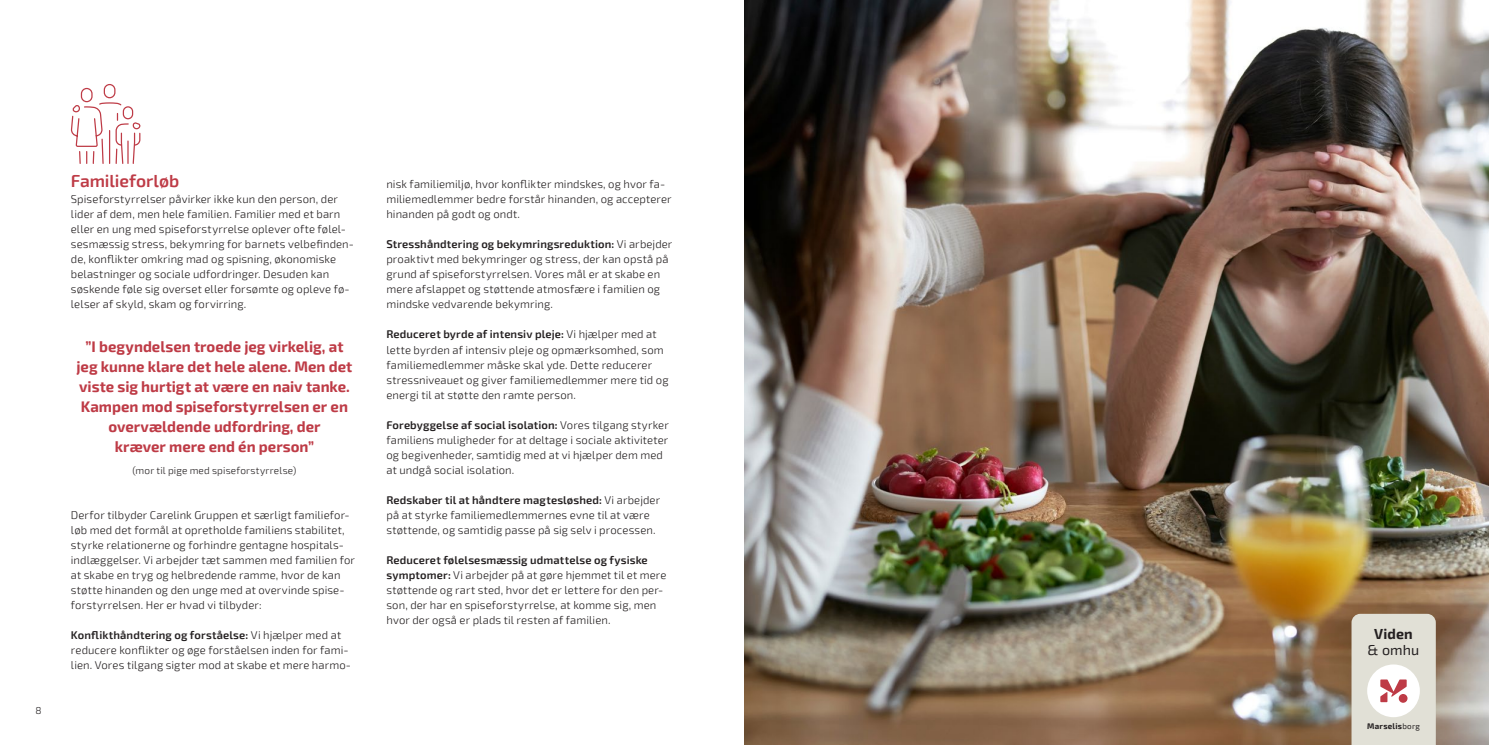
<style>
.page{position:relative;width:1489px;height:745px;background:#fff}
.page>*{position:absolute;margin:0;border:0;box-sizing:border-box;transform-origin:0 0}
.t1{font:600 17.5px "Exo 2";letter-spacing:-.005em;color:#be3b46}
.t2{font:700 15px/20px "Exo 2";color:#be3b46;text-align:center}
.t3{font:700 14.25px "Exo 2";letter-spacing:.01em;color:#231f20}
.t4{font:14.25px "Exo 2";color:#231f20}
.t5{font:300 11.25px/15px "Exo 2";letter-spacing:.01em;color:#231f20}
.t6{font:300 10px "Exo 2";letter-spacing:.02em;color:#231f20}
.t7{font:700 8px "Exo 2";letter-spacing:.035em;color:#231f20}
.s1{font-weight:600}
.s2{font-weight:400}
</style>
<div class="page">
<img style="left:744px;top:0;width:744px;height:744px">
<svg style="left:70px;top:84px;width:71px;height:80px"></svg>
<svg style="left:1351px;top:613px;width:84px;height:131px"></svg>
<p class="t6" style="left:35px;top:704px;width:8px">8</p>
<h1 class="t1" style="left:71px;top:170px;width:110px">Familieforløb</h1>
<p class="t5" style="left:71px;top:192px;width:285px">Spiseforstyrrelser påvirker ikke kun den person, der lider af dem, men hele familien. Familier med et barn eller en ung med spiseforstyrrelse oplever ofte følel&shy;sesmæssig stress, bekymring for barnets velbefinden&shy;de, konflikter omkring mad og spisning, økonomiske belastninger og sociale udfordringer. Desuden kan søskende føle sig overset eller forsømte og opleve fø&shy;lelser af skyld, skam og forvirring.</p>
<h2 class="t2" style="left:76px;top:337px;width:277px">”I begyndelsen troede jeg virkelig, at jeg kunne klare det hele alene. Men det viste sig hurtigt at være en naiv tanke.<br>Kampen mod spiseforstyrrelsen er en overvældende udfordring, der<br>kræver mere end én person”</h2>
<p class="t6" style="left:132px;top:464px;width:166px">(mor til pige med spiseforstyrrelse)</p>
<p class="t5" style="left:71px;top:507px;width:285px">Derfor tilbyder Carelink Gruppen et særligt familiefor&shy;løb med det formål at opretholde familiens stabilitet, styrke relationerne og forhindre gentagne hospitals&shy;indlæggelser. Vi arbejder tæt sammen med familien for at skabe en tryg og helbredende ramme, hvor de kan støtte hinanden og den unge med at overvinde spise&shy;forstyrrelsen. Her er hvad vi tilbyder:</p>
<p class="t5" style="left:71px;top:627px;width:282px"><span class="s1">Konflikthåndtering og forståelse:</span> Vi hjælper med at reducere konflikter og øge forståelsen inden for fami&shy;lien. Vores tilgang sigter mod at skabe et mere harmo-</p>
<p class="t5" style="left:386px;top:177px;width:286px">nisk familiemiljø, hvor konflikter mindskes, og hvor fa&shy;miliemedlemmer bedre forstår hinanden, og accepterer hinanden på godt og ondt.</p>
<p class="t5" style="left:386px;top:237px;width:287px"><span class="s1">Stresshåndtering og bekymringsreduktion:</span> Vi arbejder proaktivt med bekymringer og stress, der kan opstå på grund af spiseforstyrrelsen. Vores mål er at skabe en mere afslappet og støttende atmosfære i familien og mindske vedvarende bekymring.</p>
<p class="t5" style="left:386px;top:327px;width:284px"><span class="s1">Reduceret byrde af intensiv pleje:</span> Vi hjælper med at lette byrden af intensiv pleje og opmærksomhed, som familiemedlemmer måske skal yde. Dette reducerer stressniveauet og giver familiemedlemmer mere tid og energi til at støtte den ramte person.</p>
<p class="t5" style="left:386px;top:417px;width:284px"><span class="s1">Forebyggelse af social isolation:</span> Vores tilgang styrker familiens muligheder for at deltage i sociale aktiviteter og begivenheder, samtidig med at vi hjælper dem med at undgå social isolation.</p>
<p class="t5" style="left:386px;top:492px;width:275px"><span class="s1">Redskaber til at håndtere magtesløshed:</span> Vi arbejder på at styrke familiemedlemmernes evne til at være støttende, og samtidig passe på sig selv i processen.</p>
<p class="t5" style="left:386px;top:552px;width:281px"><span class="s1">Reduceret følelsesmæssig udmattelse og fysiske symptomer:</span> Vi arbejder på at gøre hjemmet til et mere støttende og rart sted, hvor det er lettere for den per&shy;son, der har en spiseforstyrrelse, at komme sig, men hvor der også er plads til resten af familien.</p>
<p class="t3" style="left:1374px;top:625px;width:40px">Viden</p>
<p class="t4" style="left:1367px;top:641px;width:53px">&amp; omhu</p>
<p class="t7" style="left:1367px;top:721px;width:54px">Marselis<span class="s2">borg</span></p>
</div>
